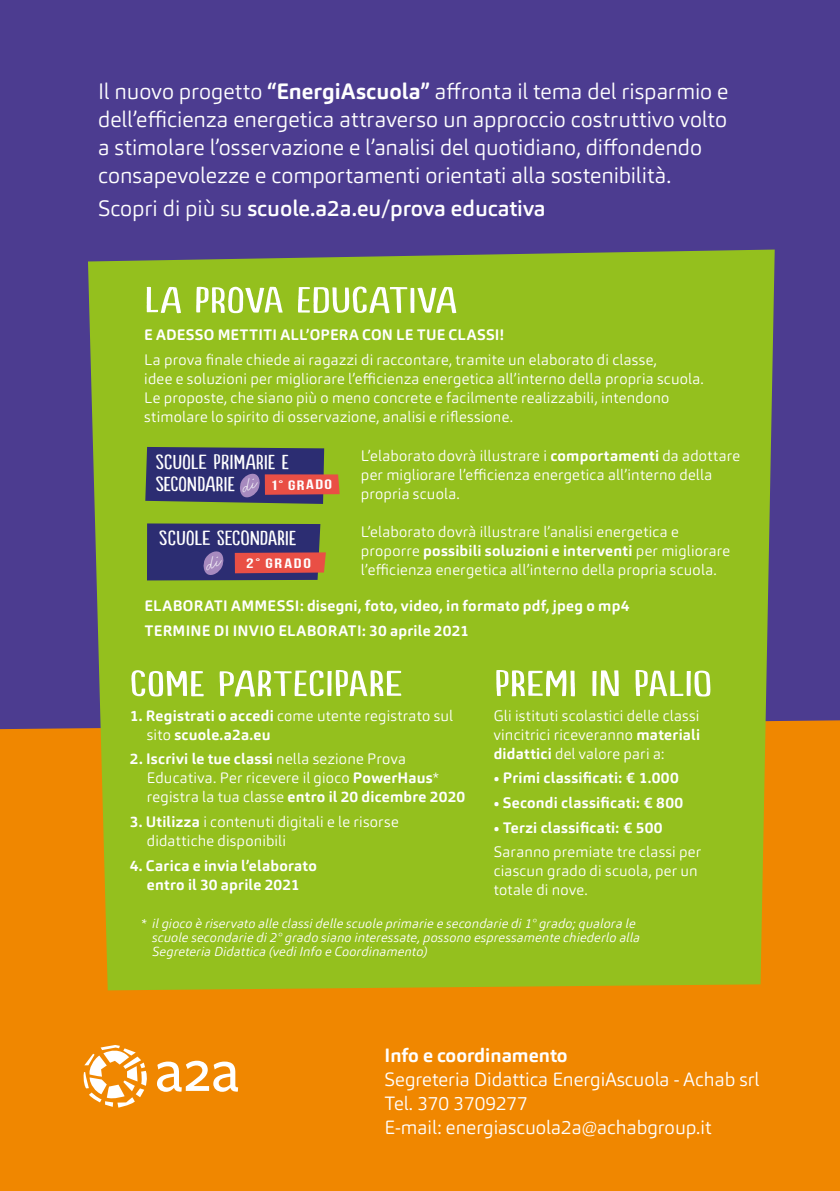
<style>
.page{position:relative;width:840px;height:1191px;background:#fff}
.page>*{position:absolute;margin:0;border:0;box-sizing:border-box;transform-origin:0 0}
.t1{font:34px "Populaire";color:#fff;scale:1.82 1}
.t2{font:300 22px/28px "Carnas";color:#fff}
.t3{font:500 22px "Carnas";color:#fff}
.t4{font:19.2px/22.6px "Populaire";color:#fff;scale:1.53 1}
.t5{font:300 19px/24px "Carnas";color:#fff}
.t6{font:700 19px "Carnas";color:#fff}
.t7{font:300 15px/19px "Carnas";letter-spacing:.015em;color:#fff}
.t8{font:700 15px/19px "Carnas";letter-spacing:.02em;color:#fff}
.t9{font:13.6px "Bebas Neue";color:#fff;scale:1.4 1}
.t10{font:italic 300 13px/14px "Carnas";letter-spacing:.015em;color:#fff}
.s1{font-weight:700}
.s2{font-weight:300}
</style>
<div class="page">
<div style="left:0;top:0;width:839px;height:810px;background:#4c3c90"></div>
<div style="left:0;top:720px;width:839px;height:471px;background:#f08700"></div>
<div style="left:88px;top:249px;width:686px;height:741px;background:#94c01e"></div>
<svg style="left:83px;top:1045px;width:65px;height:62px"></svg>
<svg style="left:157px;top:1060px;width:81px;height:32px"></svg>
<svg style="left:145px;top:447px;width:194px;height:57px;background:#534266"></svg>
<svg style="left:147px;top:523px;width:179px;height:57px;background:#563c69"></svg>
<p class="t2" style="left:98px;top:77px;width:631px">Il nuovo progetto <span class="s1">“EnergiAscuola”</span> affronta il tema del risparmio e dell’efficienza energetica attraverso un approccio costruttivo volto a stimolare l’osservazione e l’analisi del quotidiano, diffondendo consapevolezze e comportamenti orientati alla sostenibilità.</p>
<h2 class="t3" style="left:98px;top:195px;width:449px"><span class="s2">Scopri di più su</span> scuole.a2a.eu/prova educativa</h2>
<h1 class="t1" style="left:144px;top:282px;width:173px">LA PROVA EDUCATIVA</h1>
<p class="t8" style="left:144px;top:325px;width:361px">E ADESSO METTITI ALL’OPERA CON LE TUE CLASSI!</p>
<p class="t7" style="left:144px;top:350px;width:561px">La prova finale chiede ai ragazzi di raccontare, tramite un elaborato di classe,<br>idee e soluzioni per migliorare l’efficienza energetica all’interno della propria scuola.<br>Le proposte, che siano più o meno concrete e facilmente realizzabili, intendono stimolare lo spirito di osservazione, analisi e riflessione.</p>
<p class="t4" style="left:155px;top:451px;width:89px">SCUOLE PRIMARIE E<br>SECONDARIE</p>
<p class="t9" style="left:270px;top:478px;width:46px;rotate:-1deg">1° grado</p>
<p class="t4" style="left:159px;top:528px;width:91px">SCUOLE SECONDARIE</p>
<p class="t9" style="left:246px;top:556px;width:48px;rotate:-1deg">2° grado</p>
<p class="t7" style="left:361px;top:446px;width:380px">L’elaborato dovrà illustrare i <span class="s1">comportamenti</span> da adottare per migliorare l’efficienza energetica all’interno della propria scuola.</p>
<p class="t7" style="left:361px;top:522px;width:370px">L’elaborato dovrà illustrare l’analisi energetica e proporre <span class="s1">possibili soluzioni e interventi</span> per migliorare l’efficienza energetica all’interno della propria scuola.</p>
<p class="t8" style="left:144px;top:593px;width:486px;line-height:24.6px">ELABORATI AMMESSI: disegni, foto, video, in formato pdf, jpeg o mp4<br>TERMINE DI INVIO ELABORATI: 30 aprile 2021</p>
<h1 class="t1" style="left:130px;top:666px;width:151px">COME PARTECIPARE</h1>
<p class="t8" style="left:147px;top:706px;width:307px;text-indent:-17px">1. Registrati o accedi <span class="s2">come utente registrato sul sito</span> scuole.a2a.eu</p>
<p class="t7" style="left:147px;top:749px;width:320px;text-indent:-17px"><span class="s1">2. Iscrivi le tue classi</span> nella sezione Prova<br>Educativa. Per ricevere il gioco <span class="s1">PowerHaus</span>* registra la tua classe <span class="s1">entro il 20 dicembre 2020</span></p>
<p class="t7" style="left:147px;top:812px;width:253px;text-indent:-17px"><span class="s1">3. Utilizza</span> i contenuti digitali e le risorse didattiche disponibili</p>
<p class="t8" style="left:130px;top:856px;width:188px;text-align:center">4. Carica e invia l’elaborato entro il 30 aprile 2021</p>
<h1 class="t1" style="left:493px;top:666px;width:121px">PREMI IN PALIO</h1>
<p class="t7" style="left:493px;top:706px;width:208px;text-align:justify">Gli istituti scolastici delle classi vincitrici riceveranno <span class="s1">materiali didattici</span> del valore pari a:</p>
<p class="t8" style="left:493px;top:768px;width:186px">• Primi classificati: € 1.000</p>
<p class="t8" style="left:493px;top:793px;width:191px">• Secondi classificati: € 800</p>
<p class="t8" style="left:493px;top:818px;width:170px">• Terzi classificati: € 500</p>
<p class="t7" style="left:493px;top:842px;width:209px">Saranno premiate tre classi per ciascun grado di scuola, per un totale di nove.</p>
<p class="t10" style="left:152px;top:916px;width:489px;text-indent:-11px">* il gioco è riservato alle classi delle scuole primarie e secondarie di 1° grado; qualora le scuole secondarie di 2° grado siano interessate, possono espressamente chiederlo alla<br>Segreteria Didattica (vedi Info e Coordinamento)</p>
<p class="t6" style="left:384px;top:1043px;width:184px">Info e coordinamento</p>
<p class="t5" style="left:384px;top:1067px;width:376px">Segreteria Didattica EnergiAscuola - Achab srl<br>Tel. 370 3709277<br>E-mail: energiascuola2a@achabgroup.it</p>
</div>
